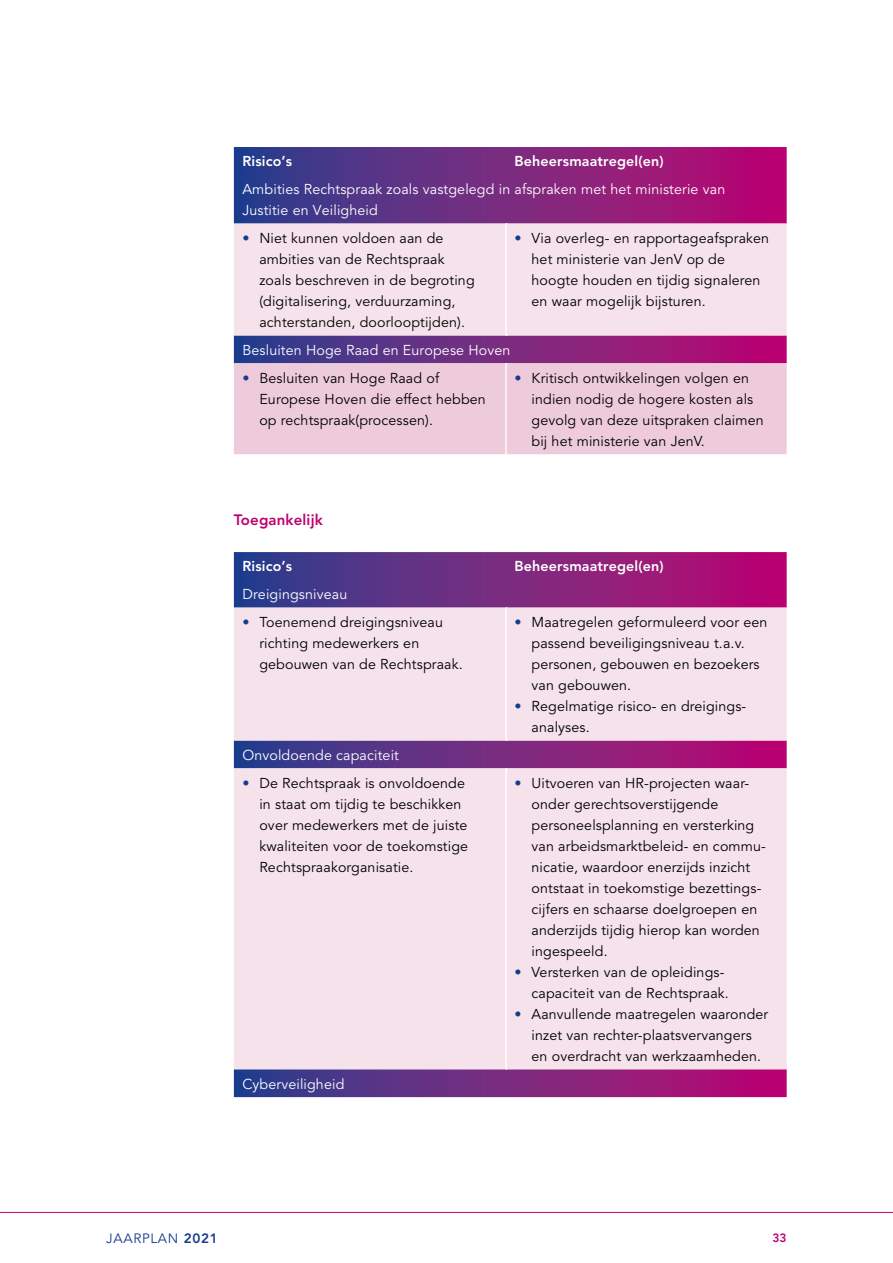
<style>
.page{position:relative;width:893px;height:1263px;background:#fff}
.page>*{position:absolute;margin:0;border:0;box-sizing:border-box;transform-origin:0 0}
.kop_D{font:800 15px "Avenir";letter-spacing:.01em;color:#bd0071}
.t1{font:14.25px/21px "Avenir";letter-spacing:.01em;color:#000}
._0_JV_TEKST{font:14.25px/21px "Avenir";letter-spacing:.01em;color:#fff}
._2_JV_INTRO_2{font:800 14.25px "Avenir";letter-spacing:.01em;color:#fff}
.t2{font:13.5px "Avenir";letter-spacing:.05em;color:#183c8d}
.t3{font:800 12px "Avenir";color:#bd0071}
.s1{color:#183c8d}
.s2{font-weight:800}
</style>
<div class="page">
<hr style="left:0;top:1212px;width:893px;height:1px;background:#bd0071">
<svg style="left:234px;top:147px;width:553px;height:216px;background:#782880"></svg>
<div style="left:234px;top:224px;width:553px;height:111px;background:#f5e2eb"></div>
<div style="left:234px;top:363px;width:553px;height:91px;background:#eecbdb"></div>
<svg style="left:506px;top:223px;width:1px;height:113px"></svg>
<svg style="left:506px;top:363px;width:1px;height:91px"></svg>
<svg style="left:234px;top:552px;width:553px;height:545px;background:#782880"></svg>
<div style="left:234px;top:608px;width:553px;height:461px;background:#f5e2eb"></div>
<svg style="left:506px;top:607px;width:1px;height:134px"></svg>
<svg style="left:506px;top:768px;width:1px;height:302px"></svg>
<p class="_2_JV_INTRO_2" style="left:242px;top:153px;width:51px">Risico’s</p>
<p class="_2_JV_INTRO_2" style="left:514px;top:153px;width:151px">Beheersmaatregel(en)</p>
<p class="_0_JV_TEKST" style="left:242px;top:179px;width:484px">Ambities Rechtspraak zoals vastgelegd in afspraken met het ministerie van<br>Justitie en Veiligheid</p>
<p class="t1" style="left:259px;top:228px;width:217px;text-indent:-17px"><span class="s1">•</span> Niet kunnen voldoen aan de ambities van de Rechtspraak zoals beschreven in de begroting (digitalisering, verduurzaming, achterstanden, doorlooptijden).</p>
<p class="t1" style="left:531px;top:228px;width:239px;text-indent:-17px"><span class="s1">•</span> Via overleg- en rapportageafspraken het ministerie van JenV op de hoogte houden en tijdig signaleren en waar mogelijk bijsturen.</p>
<p class="_0_JV_TEKST" style="left:242px;top:340px;width:270px">Besluiten Hoge Raad en Europese Hoven</p>
<p class="t1" style="left:259px;top:368px;width:228px;text-indent:-17px"><span class="s1">•</span> Besluiten van Hoge Raad of<br>Europese Hoven die effect hebben op rechtspraak(processen).</p>
<p class="t1" style="left:531px;top:368px;width:234px;text-indent:-17px"><span class="s1">•</span> Kritisch ontwikkelingen volgen en indien nodig de hogere kosten als gevolg van deze uitspraken claimen bij het ministerie van JenV.</p>
<h3 class="kop_D" style="left:234px;top:511px;width:90px">Toegankelijk</h3>
<p class="_2_JV_INTRO_2" style="left:242px;top:558px;width:51px">Risico’s</p>
<p class="_2_JV_INTRO_2" style="left:514px;top:558px;width:151px">Beheersmaatregel(en)</p>
<p class="_0_JV_TEKST" style="left:242px;top:584px;width:106px">Dreigingsniveau</p>
<p class="t1" style="left:259px;top:612px;width:205px;text-indent:-17px"><span class="s1">•</span> Toenemend dreigingsniveau richting medewerkers en gebouwen van de Rechtspraak.</p>
<p class="t1" style="left:531px;top:612px;width:238px;text-indent:-17px"><span class="s1">•</span> Maatregelen geformuleerd voor een passend beveiligingsniveau t.a.v. personen, gebouwen en bezoekers van gebouwen.</p>
<p class="t1" style="left:531px;top:696px;width:215px;text-indent:-17px"><span class="s1">•</span> Regelmatige risico- en dreigings&shy;analyses.</p>
<p class="_0_JV_TEKST" style="left:242px;top:745px;width:158px">Onvoldoende capaciteit</p>
<p class="t1" style="left:259px;top:773px;width:210px;text-indent:-17px"><span class="s1">•</span> De Rechtspraak is onvoldoende in staat om tijdig te beschikken over medewerkers met de juiste kwaliteiten voor de toekomstige<br>Rechtspraakorganisatie.</p>
<p class="t1" style="left:531px;top:773px;width:236px;text-indent:-17px"><span class="s1">•</span> Uitvoeren van HR-projecten waar&shy;onder gerechtsoverstijgende personeelsplanning en versterking van arbeidsmarktbeleid- en commu&shy;nicatie, waardoor enerzijds inzicht ontstaat in toekomstige bezettings&shy;cijfers en schaarse doelgroepen en anderzijds tijdig hierop kan worden ingespeeld.</p>
<p class="t1" style="left:531px;top:962px;width:199px;text-indent:-17px"><span class="s1">•</span> Versterken van de opleidings&shy;capaciteit van de Rechtspraak.</p>
<p class="t1" style="left:531px;top:1004px;width:238px;text-indent:-17px"><span class="s1">•</span> Aanvullende maatregelen waaronder inzet van rechter-plaatsvervangers en overdracht van werkzaamheden.</p>
<p class="_0_JV_TEKST" style="left:242px;top:1073px;width:103px">Cyberveiligheid</p>
<p class="t2" style="left:106px;top:1231px;width:113px">JAARPLAN <span class="s2">2021</span></p>
<p class="t3" style="left:772px;top:1231px;width:16px">33</p>
</div>
